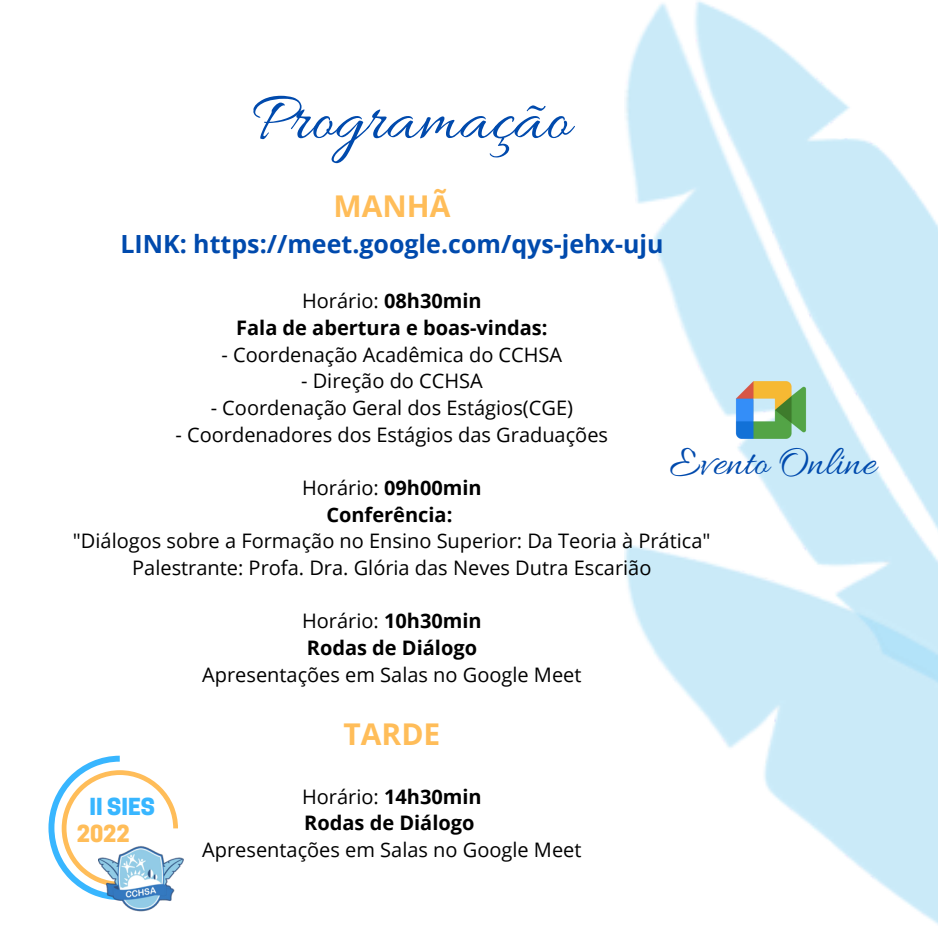
<style>
.page{position:relative;width:938px;height:938px;background:#fff}
.page>*{position:absolute;margin:0;border:0;box-sizing:border-box;transform-origin:0 0}
.t1{font:70px "Allura";color:#004aad}
.t2{font:42.5px "Allura";color:#004aad}
.t3{font:700 30px "Open Sans";color:#ffbd59}
.t4{font:700 25px "Open Sans";color:#004aad}
.t5{font:800 22px "Cooper Hewitt";color:#38b6ff}
.t6{font:800 22px "Cooper Hewitt";color:#ffbd59}
.t7{font:20px/26.8px "Open Sans";color:#000;text-align:center}
.t8{font:700 20px/26.8px "Open Sans";color:#000;text-align:center}
.s1{font-weight:400}
</style>
<div class="page">
<img style="left:625px;top:0;width:313px;height:925px">
<svg style="left:48px;top:755px;width:130px;height:142px"></svg>
<img style="left:99px;top:836px;width:84px;height:76px">
<img style="left:730px;top:368px;width:82px;height:83px">
<h1 class="t1" style="left:251px;top:80px;width:320px">Programação</h1>
<h3 class="t3" style="left:333px;top:184px;width:118px">MANHÃ</h3>
<p class="t4" style="left:120px;top:226px;width:544px">LINK: https://meet.google.com/qys-jehx-uju</p>
<p class="t8" style="left:236px;top:287px;width:313px"><span class="s1">Horário:</span> 08h30min<br>Fala de abertura e boas-vindas:</p>
<p class="t7" style="left:221px;top:340px;width:342px">- Coordenação Acadêmica do CCHSA</p>
<p class="t7" style="left:301px;top:367px;width:183px">- Direção do CCHSA</p>
<p class="t7" style="left:211px;top:394px;width:364px">- Coordenação Geral dos Estágios(CGE)</p>
<p class="t7" style="left:175px;top:420px;width:434px">- Coordenadores dos Estágios das Graduações</p>
<p class="t8" style="left:302px;top:474px;width:181px"><span class="s1">Horário:</span> 09h00min<br>Conferência:</p>
<p class="t7" style="left:73px;top:527px;width:639px">"Diálogos sobre a Formação no Ensino Superior: Da Teoria à Prática"<br>Palestrante: Profa. Dra. Glória das Neves Dutra Escarião</p>
<p class="t8" style="left:302px;top:607px;width:181px;text-align:left"><span class="s1">Horário:</span> 10h30min<br>Rodas de Diálogo</p>
<p class="t7" style="left:202px;top:660px;width:381px">Apresentações em Salas no Google Meet</p>
<h3 class="t3" style="left:343px;top:713px;width:98px">TARDE</h3>
<h2 class="t2" style="left:669px;top:439px;width:208px">Evento Online</h2>
<p class="t5" style="left:90px;top:798px;width:67px">II SIES</p>
<p class="t6" style="left:77px;top:825px;width:54px">2022</p>
<p class="t8" style="left:302px;top:782px;width:181px;text-align:left"><span class="s1">Horário:</span> 14h30min<br>Rodas de Diálogo</p>
<p class="t7" style="left:202px;top:835px;width:381px">Apresentações em Salas no Google Meet</p>
</div>
